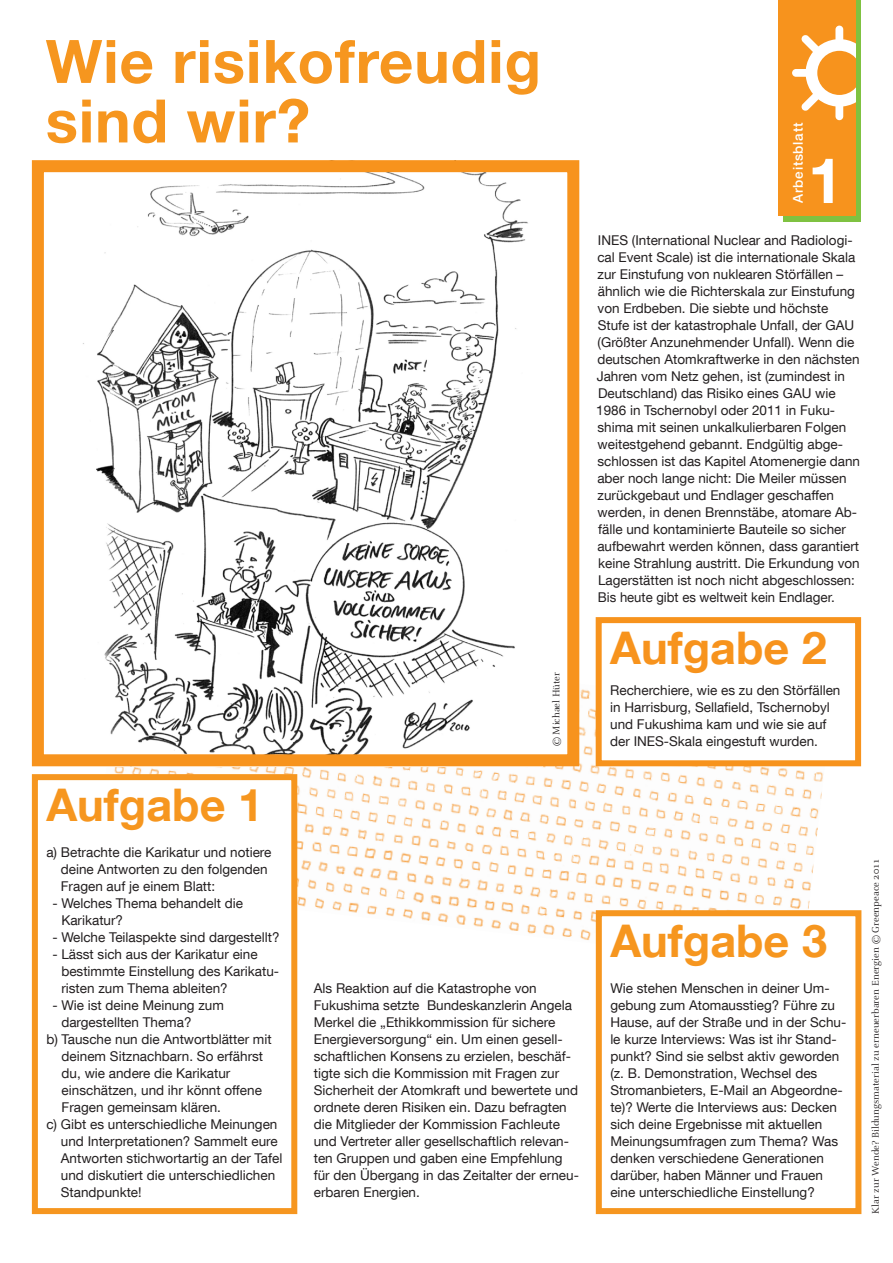
<style>
.page{position:relative;width:893px;height:1263px;background:#fff}
.page>*{position:absolute;margin:0;border:0;box-sizing:border-box;transform-origin:0 0}
.t1{font:700 63.15px "Helvetica Neue LT Com";color:#fff}
.t2{font:700 60px/59.6px "Helvetica Neue LT Com";letter-spacing:.015em;color:#f6961f}
.t3{font:700 45px "Helvetica Neue LT Com";color:#f6961f}
.t4{font:700 45px "Helvetica Neue LT Com";color:#f7931d}
.t5{font:13.5px/17px "Helvetica Neue LT Com";color:#231f20}
.t6{font:500 13.5px "Helvetica Neue LT Com";letter-spacing:.055em;color:#fff}
.t7{font:10.5px "Celeste";letter-spacing:.005em;color:#231f20}
</style>
<div class="page">
<img style="left:93px;top:632px;width:738px;height:335px">
<div style="left:783px;top:0;width:78px;height:221px;background:#7fc241"></div>
<div style="left:599px;top:620px;width:259px;height:143px;background:#fff"></div>
<div style="left:596px;top:617px;width:265px;height:149px;border:6px solid #f7931d"></div>
<div style="left:778px;top:0;width:78px;height:216px;background:#f7931d"></div>
<svg style="left:792px;top:26px;width:64px;height:94px"></svg>
<div style="left:38px;top:166px;width:535px;height:594px;background:#fff"></div>
<img style="left:83px;top:173px;width:445px;height:580px">
<div style="left:32px;top:160px;width:547px;height:606px;border:12px solid #f7931d"></div>
<div style="left:599px;top:913px;width:259px;height:298px;background:#fff"></div>
<div style="left:596px;top:910px;width:265px;height:304px;border:6px solid #f6961f"></div>
<div style="left:35px;top:777px;width:259px;height:434px;background:#fff"></div>
<div style="left:32px;top:774px;width:265px;height:440px;border:6px solid #f6961f"></div>
<h2 class="t2" style="left:46px;top:30px;width:497px">Wie risikofreudig sind wir?</h2>
<p class="t7" style="left:551px;top:746px;width:76px;rotate:-90deg">© Michael Hüter</p>
<h3 class="t3" style="left:46px;top:776px;width:218px">Aufgabe 1</h3>
<p class="t5" style="left:61px;top:843px;width:212px;text-indent:-14px">a) Betrachte die Karikatur und notiere deine Antworten zu den folgenden<br>Fragen auf je einem Blatt:</p>
<p class="t5" style="left:61px;top:894px;width:183px;text-indent:-9px">- Welches Thema behandelt die<br>Karikatur?</p>
<p class="t5" style="left:52px;top:928px;width:229px">- Welche Teilaspekte sind dargestellt?</p>
<p class="t5" style="left:61px;top:945px;width:219px;text-indent:-9px">- Lässt sich aus der Karikatur eine bestimmte Einstellung des Karikatu&shy;risten zum Thema ableiten?</p>
<p class="t5" style="left:52px;top:996px;width:173px">- Wie ist deine Meinung zum</p>
<p class="t5" style="left:61px;top:1013px;width:132px">dargestellten Thema?</p>
<p class="t5" style="left:46px;top:1030px;width:227px">b) Tausche nun die Antwortblätter mit</p>
<p class="t5" style="left:62px;top:1047px;width:203px">deinem Sitznachbarn. So erfährst</p>
<p class="t5" style="left:62px;top:1064px;width:170px">du, wie andere die Karikatur</p>
<p class="t5" style="left:62px;top:1081px;width:202px">einschätzen, und ihr könnt offene</p>
<p class="t5" style="left:62px;top:1098px;width:161px">Fragen gemeinsam klären.</p>
<p class="t5" style="left:46px;top:1115px;width:233px">c) Gibt es unterschiedliche Meinungen</p>
<p class="t5" style="left:61px;top:1132px;width:218px">und Interpretationen? Sammelt eure</p>
<p class="t5" style="left:61px;top:1149px;width:223px">Antworten stichwortartig an der Tafel</p>
<p class="t5" style="left:61px;top:1166px;width:216px">und diskutiert die unterschiedlichen</p>
<p class="t5" style="left:61px;top:1183px;width:82px">Standpunkte!</p>
<p class="t5" style="left:314px;top:979px;width:267px">Als Reaktion auf die Katastrophe von Fukushima setzte Bundeskanzlerin Angela Merkel die „Ethikkommission für sichere Energieversorgung“ ein. Um einen gesell&shy;schaftlichen Konsens zu erzielen, beschäf&shy;tigte sich die Kommission mit Fragen zur Sicherheit der Atomkraft und bewertete und ordnete deren Risiken ein. Dazu befragten die Mitglieder der Kommission Fachleute und Vertreter aller gesellschaftlich relevan&shy;ten Gruppen und gaben eine Empfehlung für den Übergang in das Zeitalter der erneu&shy;erbaren Energien.</p>
<p class="t6" style="left:790px;top:203px;width:82px;rotate:-90deg">Arbeitsblatt</p>
<h1 class="t1" style="left:808px;top:141px;width:37px">1</h1>
<p class="t5" style="left:596px;top:231px;width:265px">INES (International Nuclear and Radiologi&shy;cal Event Scale) ist die internationale Skala zur Einstufung von nuklearen Störfällen – ähnlich wie die Richterskala zur Einstufung von Erdbeben. Die siebte und höchste Stufe ist der katastrophale Unfall, der GAU (Größter Anzunehmender Unfall). Wenn die deutschen Atomkraftwerke in den nächsten Jahren vom Netz gehen, ist (zumindest in Deutschland) das Risiko eines GAU wie 1986 in Tschernobyl oder 2011 in Fuku&shy;shima mit seinen unkalkulierbaren Folgen weitestgehend gebannt. Endgültig abge&shy;schlossen ist das Kapitel Atomenergie dann aber noch lange nicht: Die Meiler müssen zurückgebaut und Endlager geschaffen werden, in denen Brennstäbe, atomare Ab&shy;fälle und kontaminierte Bauteile so sicher aufbewahrt werden können, dass garantiert keine Strahlung austritt. Die Erkundung von Lagerstätten ist noch nicht abgeschlossen:<br>Bis heute gibt es weltweit kein Endlager.</p>
<h3 class="t4" style="left:610px;top:619px;width:218px">Aufgabe 2</h3>
<p class="t5" style="left:610px;top:682px;width:232px">Recherchiere, wie es zu den Störfällen in Harrisburg, Sellafield, Tschernobyl und Fukushima kam und wie sie auf der INES-Skala eingestuft wurden.</p>
<h3 class="t3" style="left:610px;top:912px;width:218px">Aufgabe 3</h3>
<p class="t5" style="left:610px;top:979px;width:238px">Wie stehen Menschen in deiner Um&shy;gebung zum Atomausstieg? Führe zu Hause, auf der Straße und in der Schu&shy;le kurze Interviews: Was ist ihr Stand&shy;punkt? Sind sie selbst aktiv geworden (z. B. Demonstration, Wechsel des Stromanbieters, E-Mail an Abgeordne&shy;te)? Werte die Interviews aus: Decken sich deine Ergebnisse mit aktuellen Meinungsumfragen zum Thema? Was denken verschiedene Generationen darüber, haben Männer und Frauen eine unterschiedliche Einstellung?</p>
<p class="t7" style="left:870px;top:1214px;width:357px;rotate:-90deg">Klar zur Wende? Bildungsmaterial zu erneuerbaren Energien © Greenpeace 2011</p>
</div>
